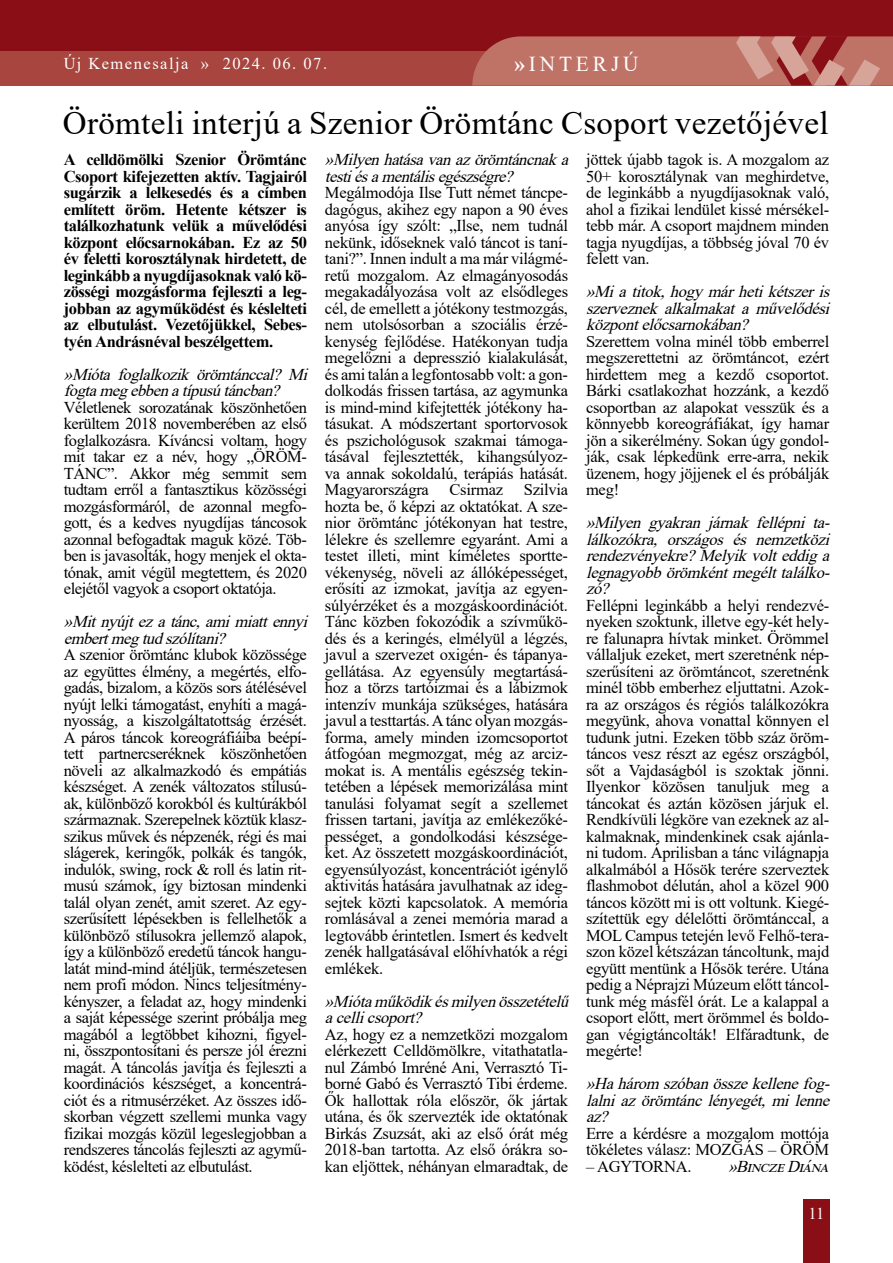
<style>
.page{position:relative;width:893px;height:1263px;background:#fff}
.page>*{position:absolute;margin:0;border:0;box-sizing:border-box;transform-origin:0 0}
.t1{font:33px "Times New Roman";letter-spacing:.01em;color:#000}
.t2{font:21.3px "Times New Roman";letter-spacing:.185em;color:#fff}
.t3{font:16.5px/16.5px "Times New Roman";letter-spacing:-.015em;color:#000;text-align:justify}
.t4{font:italic 16.5px/16.5px "Times New Roman";letter-spacing:-.025em;color:#000}
.t5{font:700 16.5px/16.5px "Times New Roman";letter-spacing:-.025em;color:#000;text-align:justify}
.t6{font:16.5px "Times New Roman";letter-spacing:.09em;color:#fff}
.s1{font-weight:700}
</style>
<div class="page">
<div style="left:0;top:0;width:893px;height:85px;background:#8a0e16"></div>
<div style="left:0;top:52px;width:893px;height:34px;background:#a8453e"></div>
<div style="left:803px;top:1199px;width:26px;height:64px;background:#8a0e16"></div>
<svg style="left:472px;top:36px;width:421px;height:50px;background:#bd6f65"></svg>
<p class="t6" style="left:64px;top:52px;width:265px">Új Kemenesalja » 2024. 06. 07.</p>
<p class="t2" style="left:514px;top:48px;width:126px"><span class="s1">»</span>INTERJÚ</p>
<h1 class="t1" style="left:63px;top:100px;width:767px">Örömteli interjú a Szenior Örömtánc Csoport vezetőjével</h1>
<p class="t5" style="left:64px;top:151px;width:245px">A celldömölki Szenior Örömtánc Csoport kifejezetten aktív. Tagjairól sugárzik a lelkesedés és a címben említett öröm. Hetente kétszer is találkozhatunk velük a művelődési központ előcsarnokában. Ez az 50 év feletti korosztálynak hirdetett, de leginkább a nyugdíjasoknak való kö&shy;zösségi mozgásforma fejleszti a leg&shy;jobban az agyműködést és késlelteti az elbutulást. Vezetőjükkel, Sebes&shy;tyén Andrásnéval beszélgettem.</p>
<p class="t4" style="left:64px;top:365px;width:250px">»Mióta foglalkozik örömtánccal? Mi fogtamegebbenatípusútáncban?</p>
<p class="t3" style="left:64px;top:398px;width:245px">Véletlenek sorozatának köszönhetően kerültem 2018 novemberében az első foglalkozásra. Kíváncsi voltam, hogy mit takar ez a név, hogy „ÖRÖM-TÁNC”. Akkor még semmit sem tudtam erről a fantasztikus közösségi mozgásformáról, de azonnal megfo&shy;gott, és a kedves nyugdíjas táncosok azonnal befogadtak maguk közé. Töb&shy;ben is javasolták, hogy menjek el okta&shy;tónak, amit végül megtettem, és 2020 elejétől vagyok a csoport oktatója.</p>
<p class="t4" style="left:64px;top:613px;width:250px">»Mitnyújtezatánc,amimiattennyi embertmegtudszólítani?</p>
<p class="t3" style="left:64px;top:646px;width:245px">A szenior örömtánc klubok közössége az együttes élmény, a megértés, elfo&shy;gadás, bizalom, a közös sors átélésével nyújt lelki támogatást, enyhíti a magá&shy;nyosság, a kiszolgáltatottság érzését.<br>A páros táncok koreográfiáiba beépí&shy;tett partnercseréknek köszönhetően növeli az alkalmazkodó és empátiás készséget. A zenék változatos stílusú&shy;ak, különböző korokból és kultúrákból származnak. Szerepelnek köztük klas - szikus művek és népzenék, régi és mai slágerek, keringők, polkák és tangók, indulók, swing, rock &amp; roll és latin rit&shy;musú számok, így biztosan mindenki talál olyan zenét, amit szeret. Az egy&shy;szerűsített lépésekben is fellelhetők a különböző stílusokra jellemző alapok, így a különböző eredetű táncok hangu&shy;latát mind-mind átéljük, természetesen nem profi módon. Nincs teljesítmény&shy;kényszer, a feladat az, hogy mindenki a saját képessége szerint próbálja meg magából a legtöbbet kihozni, figyel&shy;ni, összpontosítani és persze jól érezni magát. A táncolás javítja és fejleszti a koordinációs készséget, a koncentrá&shy;ciót és a ritmusérzéket. Az összes idő&shy;skorban végzett szellemi munka vagy fizikai mozgás közül legeslegjobban a rendszeres táncolás fejleszti az agymű&shy;ködést, késlelteti az elbutulást.</p>
<p class="t4" style="left:325px;top:151px;width:250px">»Milyenhatásavanazörömtáncnaka testiésamentálisegészségre?</p>
<p class="t3" style="left:325px;top:184px;width:245px">Megálmodója Ilse Tutt német táncpe&shy;dagógus, akihez egy napon a 90 éves anyósa így szólt: „Ilse, nem tudnál nekünk, időseknek való táncot is taní&shy;tani?”. Innen indult a ma már világmé&shy;retű mozgalom. Az elmagányosodás megakadályozása volt az elsődleges cél, de emellett a jótékony testmozgás, nem utolsósorban a szociális érzé&shy;kenység fejlődése. Hatékonyan tudja megelőzni a depresszió kialakulását, és ami talán a legfontosabb volt: a gon&shy;dolkodás frissen tartása, az agymunka is mind-mind kifejtették jótékony ha&shy;tásukat. A módszertant sportorvosok és pszichológusok szakmai támoga&shy;tásával fejlesztették, kihangsúlyoz&shy;va annak sokoldalú, terápiás hatását.<br>Magyarországra</p>
<p class="t3" style="left:325px;top:481px;width:245px;text-indent:199px">Szilvia hozta be, ő képzi az oktatókat. A sze&shy;nior örömtánc jótékonyan hat testre, lélekre és szellemre egyaránt. Ami a testet illeti, mint kíméletes sportte&shy;vékenység, növeli az állóképességet, erősíti az izmokat, javítja az egyen&shy;súlyérzéket és a mozgáskoordinációt.<br>Tánc közben fokozódik a szívműkö&shy;dés és a keringés, elmélyül a légzés, javul a szervezet oxigén- és tápanya&shy;gellátása. Az egyensúly megtartásá&shy;hoz a törzs tartóizmai és a lábizmok intenzív munkája szükséges, hatására javul a testtartás. A tánc olyan mozgás&shy;forma, amely minden izomcsoportot átfogóan megmozgat, még az arciz&shy;mokat is. A mentális egészség tekin&shy;tetében a lépések memorizálása mint tanulási folyamat segít a szellemet frissen tartani, javítja az emlékezőké&shy;pességet, a gondolkodási készsége&shy;ket. Az összetett mozgáskoordinációt, egyensúlyozást, koncentrációt igénylő aktivitás hatására javulhatnak az ideg&shy;sejtek közti kapcsolatok. A memória romlásával a zenei memória marad a legtovább érintetlen. Ismert és kedvelt zenék hallgatásával előhívhatók a régi emlékek.</p>
<p class="t4" style="left:325px;top:992px;width:250px">»Miótaműködikésmilyenösszetételű acellicsoport?</p>
<p class="t3" style="left:325px;top:1025px;width:245px">Az, hogy ez a nemzetközi mozgalom elérkezett Celldömölkre, vitathatatla&shy;nul Zámbó Imréné Ani, Verrasztó Ti&shy;borné Gabó és Verrasztó Tibi érdeme.<br>Ők hallottak róla először, ők jártak utána, és ők szervezték ide oktatónak Birkás Zsuzsát, aki az első órát még 2018-ban tartotta. Az első órákra so&shy;kan eljöttek, néhányan elmaradtak, de</p>
<p class="t3" style="left:450px;top:481px;width:55px">Csirmaz</p>
<p class="t3" style="left:586px;top:151px;width:245px">jöttek újabb tagok is. A mozgalom az 50+ korosztálynak van meghirdetve, de leginkább a nyugdíjasoknak való, ahol a fizikai lendület kissé mérsékel&shy;tebb már. A csoport majdnem minden tagja nyugdíjas, a többség jóval 70 év felett van.</p>
<p class="t4" style="left:586px;top:283px;width:250px;text-align:justify">»Miatitok,hogymárhetikétszeris szerveznek alkalmakat a művelődési központelőcsarnokában?</p>
<p class="t3" style="left:586px;top:332px;width:245px">Szerettem volna minél több emberrel megszerettetni az örömtáncot, ezért hirdettem meg a kezdő csoportot.<br>Bárki csatlakozhat hozzánk, a kezdő csoportban az alapokat vesszük és a könnyebb koreográfiákat, így hamar jön a sikerélmény. Sokan úgy gondol&shy;ják, csak lépkedünk erre-arra, nekik üzenem, hogy jöjjenek el és próbálják meg!</p>
<p class="t4" style="left:586px;top:514px;width:250px;text-align:justify">»Milyen gyakran j árnak fellépni ta&shy;lálkozókra, országos és nemzetközi rendezvényekre?Melyikvolteddiga legnagyobbörömkéntmegélttalálko&shy;zó?</p>
<p class="t3" style="left:586px;top:596px;width:245px">Fellépni leginkább a helyi rendezvé&shy;nyeken szoktunk, illetve egy-két hely&shy;re falunapra hívtak minket. Örömmel vállaljuk ezeket, mert szeretnénk nép&shy;szerűsíteni az örömtáncot, szeretnénk minél több emberhez eljuttatni. Azok&shy;ra az országos és régiós találkozókra megyünk, ahova vonattal könnyen el tudunk jutni. Ezeken több száz öröm&shy;táncos vesz részt az egész országból, sőt a Vajdaságból is szoktak jönni.<br>Ilyenkor közösen tanuljuk meg a táncokat és aztán közösen járjuk el.<br>Rendkívüli légköre van ezeknek az al&shy;kalmaknak, mindenkinek csak ajánla&shy;ni tudom. Áprilisban a tánc világnapja alkalmából a Hősök terére szerveztek flashmobot délután, ahol a közel 900 táncos között mi is ott voltunk. Kiegé&shy;szítettük egy délelőtti örömtánccal, a MOL Campus tetején levő Felhő-tera&shy;szon közel kétszázan táncoltunk, majd együtt mentünk a Hősök terére. Utána pedig a Néprajzi Múzeum előtt táncol&shy;tunk még másfél órát. Le a kalappal a csoport előtt, mert örömmel és boldo&shy;gan végigtáncolták! Elfáradtunk, de megérte!</p>
<p class="t4" style="left:586px;top:1075px;width:250px;text-align:justify">»Hahárom szóbanösszekellenefog&shy;lalniazörömtánclényegét,milenne az?</p>
<p class="t3" style="left:586px;top:1124px;width:245px">Erre a kérdésre a mozgalom mottója tökéletes válasz: MOZGÁS – ÖRÖM</p>
<p class="t3" style="left:586px;top:1157px;width:107px">– AGYTORNA.</p>
<p class="t4" style="left:728px;top:1157px;width:107px">»BinczeDiána</p>
<p class="t6" style="left:808px;top:1202px;width:17px">11</p>
</div>
